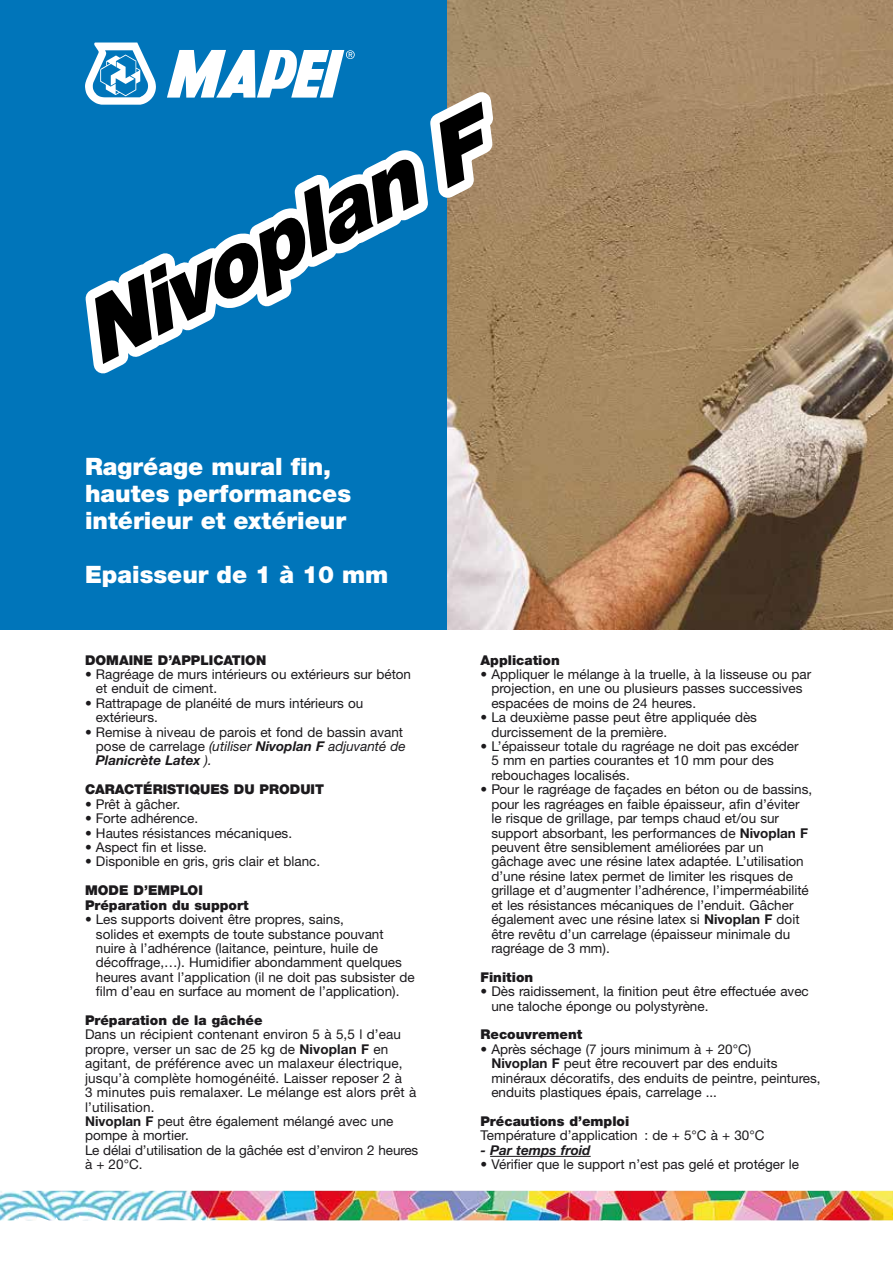
<style>
.page{position:relative;width:893px;height:1263px;background:#fff}
.page>*{position:absolute;margin:0;border:0;box-sizing:border-box;transform-origin:0 0}
.t1{font:italic 900 86.85px "Helvetica Neue LTW1 G";color:#000}
.t2{font:900 24px/27px "Helvetica Neue LTW1 G";color:#fff}
.t3{font:13.5px/14.4px "Helvetica Neue LTW1 G";color:#1c1a1d}
.t4{font:900 13.5px "Helvetica Neue LTW1 G";color:#1c1a1d}
.t5{font:italic 700 13.5px "Helvetica Neue LTW1 G";color:#1c1a1d}
.s1{font-weight:500}
.s2{font-style:italic}
.s3{font-weight:700;font-style:italic}
.s4{font-weight:900}
.s5{font-weight:700}
</style>
<div class="page">
<img style="left:446px;top:0;width:447px;height:629px">
<div style="left:0;top:0;width:446px;height:629px;background:#0075ba"></div>
<hr style="left:490px;top:1156px;width:101px;height:1px;background:#1c1a1d">
<img style="left:0;top:1191px;width:893px;height:29px">
<svg style="left:85px;top:43px;width:419px;height:346px"></svg>
<h1 class="t1" style="left:61px;top:292px;width:442px;rotate:-27deg">Nivoplan F</h1>
<h2 class="t2" style="left:85px;top:452px;width:268px">Ragréage mural fin, hautes performances intérieur et extérieur</h2>
<h2 class="t2" style="left:85px;top:560px;width:305px">Epaisseur de 1 à 10 mm</h2>
<p class="t4" style="left:85px;top:651px;width:183px">DOMAINE D’APPLICATION</p>
<p class="t3" style="left:96px;top:667px;width:317px;text-indent:-11px"><span class="s1">•</span> Ragréage de murs intérieurs ou extérieurs sur béton et enduit de ciment.</p>
<p class="t3" style="left:96px;top:696px;width:269px;text-indent:-11px"><span class="s1">•</span> Rattrapage de planéité de murs intérieurs ou extérieurs.</p>
<p class="t3" style="left:96px;top:724px;width:311px;text-indent:-11px"><span class="s1">•</span> Remise à niveau de parois et fond de bassin avant pose de carrelage <span class="s2">(utiliser</span> <span class="s3">Nivoplan F</span> <span class="s2">adjuvanté de<br></span><span class="s3">Planicrète Latex</span> <span class="s2">).</span></p>
<p class="t4" style="left:85px;top:781px;width:241px">CARACTÉRISTIQUES DU PRODUIT</p>
<p class="t3" style="left:85px;top:797px;width:97px"><span class="s1">•</span> Prêt à gâcher.</p>
<p class="t3" style="left:85px;top:811px;width:115px"><span class="s1">•</span> Forte adhérence.</p>
<p class="t3" style="left:85px;top:825px;width:209px"><span class="s1">•</span> Hautes résistances mécaniques.</p>
<p class="t3" style="left:85px;top:840px;width:124px"><span class="s1">•</span> Aspect fin et lisse.</p>
<p class="t3" style="left:85px;top:847px;width:237px;line-height:28.8px"><span class="s1">•</span> Disponible en gris, gris clair et blanc.<br><span class="s4">MODE D’EMPLOI</span></p>
<p class="t4" style="left:85px;top:897px;width:165px">Préparation du support</p>
<p class="t3" style="left:96px;top:912px;width:320px;text-indent:-11px"><span class="s1">•</span> Les supports doivent être propres, sains,<br>solides et exempts de toute substance pouvant nuire à l’adhérence (laitance, peinture, huile de décoffrage,…). Humidifier abondamment quelques heures avant l’application (il ne doit pas subsister de film d’eau en surface au moment de l’application).</p>
<p class="t4" style="left:85px;top:1012px;width:179px">Préparation de la gâchée</p>
<p class="t3" style="left:85px;top:1027px;width:335px">Dans un récipient contenant environ 5 à 5,5 l d’eau propre, verser un sac de 25 kg de <span class="s5">Nivoplan F</span> en agitant, de préférence avec un malaxeur électrique, jusqu’à complète homogénéité. Laisser reposer 2 à<br>3 minutes puis remalaxer. Le mélange est alors prêt à l’utilisation.<br><span class="s5">Nivoplan F</span> peut être également mélangé avec une pompe à mortier.<br>Le délai d’utilisation de la gâchée est d’environ 2 heures à + 20°C.</p>
<p class="t4" style="left:480px;top:651px;width:81px">Application</p>
<p class="t3" style="left:491px;top:667px;width:321px;text-indent:-11px"><span class="s1">•</span> Appliquer le mélange à la truelle, à la lisseuse ou par projection, en une ou plusieurs passes successives espacées de moins de 24 heures.</p>
<p class="t3" style="left:491px;top:710px;width:267px;text-indent:-11px"><span class="s1">•</span> La deuxième passe peut être appliquée dès durcissement de la première.</p>
<p class="t3" style="left:491px;top:739px;width:309px;text-indent:-11px"><span class="s1">•</span> L’épaisseur totale du ragréage ne doit pas excéder<br>5 mm en parties courantes et 10 mm pour des rebouchages localisés.</p>
<p class="t3" style="left:491px;top:782px;width:322px;text-indent:-11px"><span class="s1">•</span> Pour le ragréage de façades en béton ou de bassins, pour les ragréages en faible épaisseur, afin d’éviter le risque de grillage, par temps chaud et/ou sur support absorbant, les performances de <span class="s5">Nivoplan F </span>peuvent être sensiblement améliorées par un gâchage avec une résine latex adaptée. L’utilisation d’une résine latex permet de limiter les risques de grillage et d’augmenter l’adhérence, l’imperméabilité et les résistances mécaniques de l’enduit. Gâcher également avec une résine latex si <span class="s5">Nivoplan F</span> doit être revêtu d’un carrelage (épaisseur minimale du ragréage de 3 mm).</p>
<p class="t4" style="left:480px;top:969px;width:54px">Finition</p>
<p class="t3" style="left:491px;top:984px;width:319px;text-indent:-11px"><span class="s1">•</span> Dès raidissement, la finition peut être effectuée avec une taloche éponge ou polystyrène.</p>
<p class="t4" style="left:480px;top:1026px;width:103px">Recouvrement</p>
<p class="t3" style="left:491px;top:1042px;width:331px;text-indent:-11px"><span class="s1">•</span> Après séchage (7 jours minimum à + 20°C)<br><span class="s5">Nivoplan F</span> peut être recouvert par des enduits minéraux décoratifs, des enduits de peintre, peintures, enduits plastiques épais, carrelage ...</p>
<p class="t4" style="left:480px;top:1113px;width:150px">Précautions d’emploi</p>
<p class="t3" style="left:480px;top:1128px;width:286px">Température d’application : de + 5°C à + 30°C</p>
<p class="t5" style="left:480px;top:1142px;width:112px">- Par temps froid</p>
<p class="t3" style="left:480px;top:1157px;width:320px"><span class="s1">•</span> Vérifier que le support n’est pas gelé et protéger le</p>
</div>
